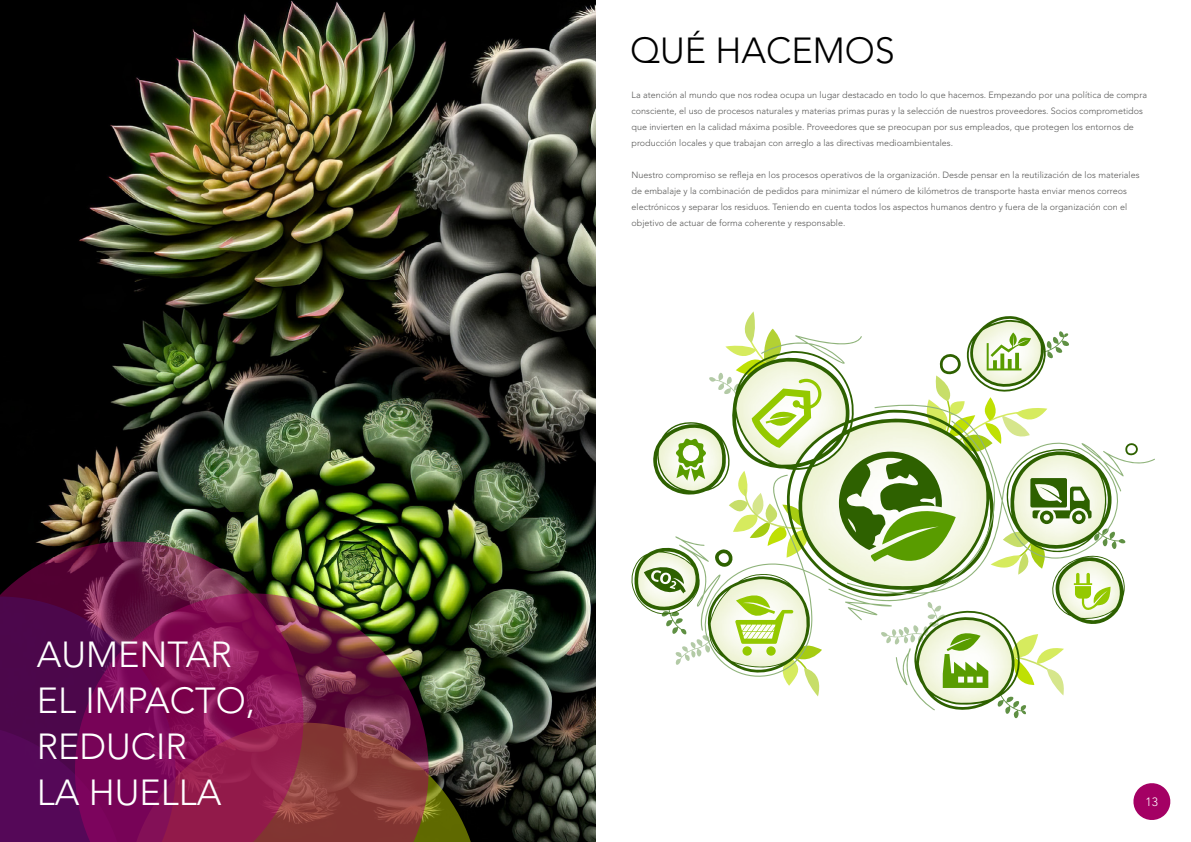
<style>
.page{position:relative;width:1191px;height:842px;background:#fff}
.page>*{position:absolute;margin:0;border:0;box-sizing:border-box;transform-origin:0 0}
.t1{font:300 36px/46px "Avenir LT Std";color:#fff}
.t2{font:300 36px "Avenir LT Std";color:#000}
.t3{font:300 12px "Avenir LT Std";color:#fff}
.t4{font:300 9px/16px "Avenir LT Std";color:#575756}
</style>
<div class="page">
<svg style="left:1133px;top:783px;width:38px;height:37px"></svg>
<img style="left:0;top:0;width:595px;height:842px">
<svg style="left:429px;top:723px;width:51px;height:119px;background:#404522"></svg>
<img style="left:0;top:541px;width:303px;height:55px">
<svg style="left:0;top:596px;width:75px;height:246px;background:#4f074f"></svg>
<img style="left:75px;top:593px;width:354px;height:249px">
<svg style="left:631px;top:316px;width:407px;height:290px"></svg>
<svg style="left:817px;top:335px;width:338px;height:362px"></svg>
<svg style="left:644px;top:311px;width:180px;height:385px"></svg>
<svg style="left:839px;top:331px;width:286px;height:387px"></svg>
<h1 class="t2" style="left:630px;top:30px;width:266px">QUÉ HACEMOS</h1>
<p class="t4" style="left:631px;top:86px;width:517px">La atención al mundo que nos rodea ocupa un lugar destacado en todo lo que hacemos. Empezando por una política de compra consciente, el uso de procesos naturales y materias primas puras y la selección de nuestros proveedores. Socios comprometidos que invierten en la calidad máxima posible. Proveedores que se preocupan por sus empleados, que protegen los entornos de producción locales y que trabajan con arreglo a las directivas medioambientales.</p>
<p class="t4" style="left:631px;top:166px;width:509px">Nuestro compromiso se refleja en los procesos operativos de la organización. Desde pensar en la reutilización de los materiales de embalaje y la combinación de pedidos para minimizar el número de kilómetros de transporte hasta enviar menos correos electrónicos y separar los residuos. Teniendo en cuenta todos los aspectos humanos dentro y fuera de la organización con el objetivo de actuar de forma coherente y responsable.</p>
<h1 class="t1" style="left:37px;top:632px;width:220px">AUMENTAR<br>EL IMPACTO,<br>REDUCIR<br>LA HUELLA</h1>
<h2 class="t3" style="left:31px;top:795px;width:14px">12</h2>
<h2 class="t3" style="left:1145px;top:795px;width:14px">13</h2>
</div>
